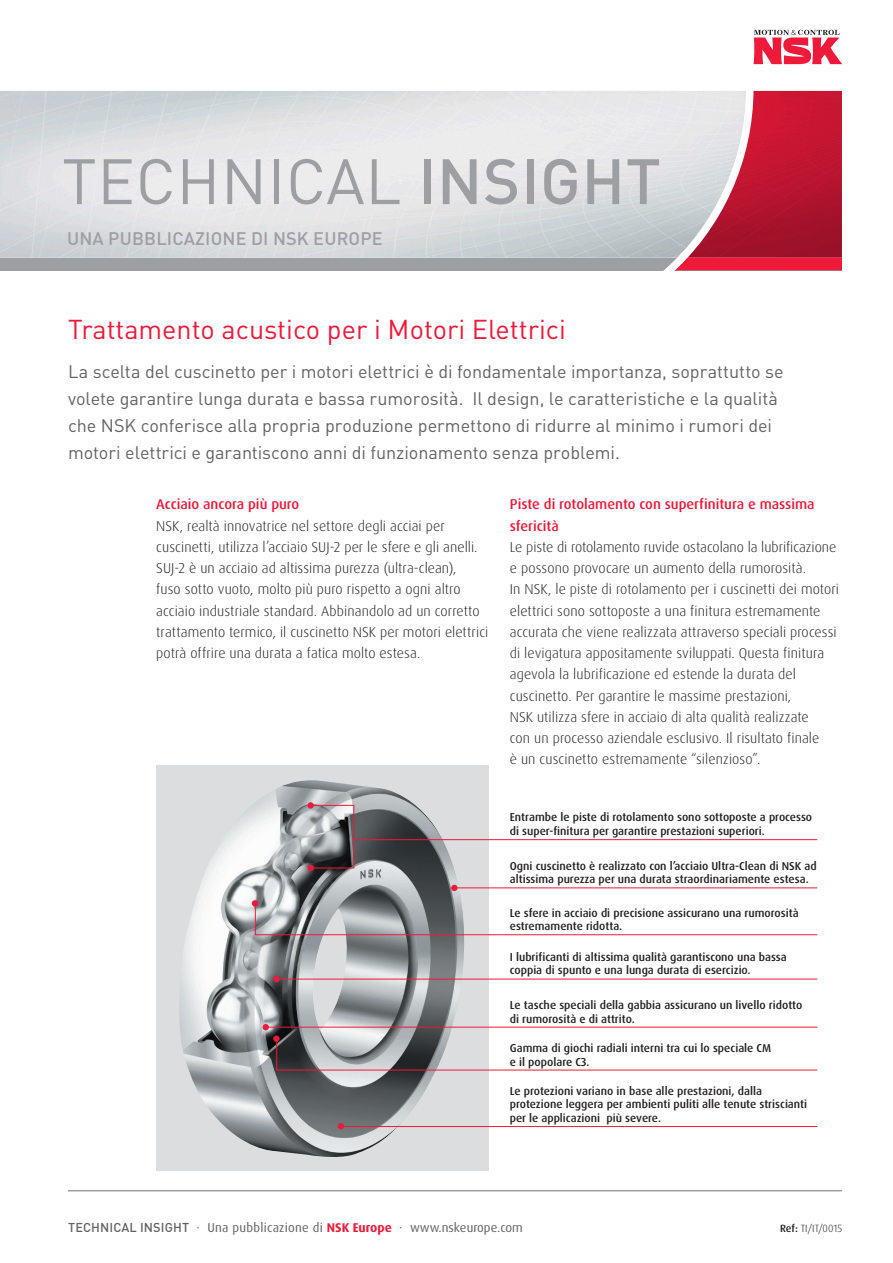
<style>
.page{position:relative;width:893px;height:1263px;background:#fff}
.page>*{position:absolute;margin:0;border:0;box-sizing:border-box;transform-origin:0 0}
.DAX_s_9_5_5mm__light{font:63px "DIN Pro";letter-spacing:.01em;color:#9d9fa2}
.t1{font:27px "DIN Pro";color:#ed1a3a}
.t2{font:18px/27px "DIN Pro";letter-spacing:-.005em;color:#636366}
.DAX_s_9_5_5mm__light-2{font:500 18px "DIN Pro";letter-spacing:.01em;color:#9d9fa2}
.t3{font:300 14.25px/21.3px "Dax Pro";letter-spacing:.005em;color:#231f20}
.t4{font:500 14.25px/21.3px "Dax Pro";color:#ed1a3a}
.t5{font:12.75px "Dax Pro";letter-spacing:.02em;color:#636366}
.DAX_s_9_5_5mm__light-3{font:500 11.55px/13.5px "Dax Pro";color:#231f20}
.t6{font:300 10.5px "Dax Pro";color:#231f20}
.s1{font-weight:500}
.s2{font-family:"DIN Pro";font-weight:500}
.s3{font-weight:700;color:#ed1a3a}
</style>
<div class="page">
<div style="left:156px;top:765px;width:333px;height:406px;background:#dcdddf"></div>
<img style="left:179px;top:780px;width:293px;height:377px">
<hr style="left:68px;top:1190px;width:774px;height:1px;background:#9d9fa2">
<div style="left:0;top:258px;width:842px;height:12px;background:#9d9fa2"></div>
<svg style="left:655px;top:90px;width:187px;height:181px;background:#c96677"></svg>
<svg style="left:754px;top:30px;width:88px;height:34px"></svg>
<svg style="left:276px;top:1039px;width:542px;height:32px"></svg>
<hr style="left:341px;top:1126px;width:476px;height:1px;background:#ed1a3a">
<div style="left:273px;top:1035px;width:7px;height:7px;background:#ed1a3a;border-radius:50%"></div>
<svg style="left:252px;top:900px;width:566px;height:35px"></svg>
<div style="left:307px;top:802px;width:7px;height:7px;background:#ed1a3a;border-radius:50%"></div>
<div style="left:307px;top:865px;width:7px;height:6px;background:#ed1a3a;border-radius:50%"></div>
<svg style="left:263px;top:1024px;width:6px;height:6px"></svg>
<div style="left:273px;top:976px;width:7px;height:6px;background:#ed1a3a;border-radius:50%"></div>
<div style="left:451px;top:885px;width:7px;height:6px;background:#ed1a3a;border-radius:50%"></div>
<svg style="left:338px;top:1123px;width:6px;height:6px"></svg>
<hr style="left:267px;top:1027px;width:550px;height:1px;background:#ed1a3a">
<hr style="left:277px;top:979px;width:540px;height:1px;background:#ed1a3a">
<hr style="left:455px;top:887px;width:362px;height:1px;background:#ed1a3a">
<div style="left:311px;top:805px;width:43px;height:63px;border:1px solid #ed1a3a"></div>
<hr style="left:354px;top:839px;width:463px;height:1px;background:#ed1a3a">
<p class="DAX_s_9_5_5mm__light" style="left:62px;top:139px;width:600px">TECHNICAL <span class="s1">INSIGHT</span></p>
<p class="DAX_s_9_5_5mm__light-2" style="left:67px;top:226px;width:317px">UNA PUBBLICAZIONE DI NSK EUROPE</p>
<p class="t1" style="left:68px;top:311px;width:499px">Trattamento acustico per i Motori Elettrici</p>
<p class="t2" style="left:68px;top:357px;width:717px">La scelta del cuscinetto per i motori elettrici è di fondamentale importanza, soprattutto se volete garantire lunga durata e bassa rumorosità. Il design, le caratteristiche e la qualità che NSK conferisce alla propria produzione permettono di ridurre al minimo i rumori dei motori elettrici e garantiscono anni di funzionamento senza problemi.</p>
<p class="t4" style="left:156px;top:494px;width:145px">Acciaio ancora più puro</p>
<p class="t3" style="left:156px;top:515px;width:334px">NSK, realtà innovatrice nel settore degli acciai per cuscinetti, utilizza l’acciaio SUJ-2 per le sfere e gli anelli.<br>SUJ-2 è un acciaio ad altissima purezza (ultra-clean),<br>fuso sotto vuoto, molto più puro rispetto a ogni altro acciaio industriale standard. Abbinandolo ad un corretto trattamento termico, il cuscinetto NSK per motori elettrici potrà offrire una durata a fatica molto estesa.</p>
<p class="t4" style="left:510px;top:494px;width:306px">Piste di rotolamento con superfinitura e massima sfericità</p>
<p class="t3" style="left:510px;top:536px;width:331px">Le piste di rotolamento ruvide ostacolano la lubrificazione e possono provocare un aumento della rumorosità.<br>In NSK, le piste di rotolamento per i cuscinetti dei motori elettrici sono sottoposte a una finitura estremamente accurata che viene realizzata attraverso speciali processi di levigatura appositamente sviluppati. Questa finitura agevola la lubrificazione ed estende la durata del cuscinetto. Per garantire le massime prestazioni,<br>NSK utilizza sfere in acciaio di alta qualità realizzate<br>con un processo aziendale esclusivo. Il risultato finale<br>è un cuscinetto estremamente “silenzioso”.</p>
<p class="DAX_s_9_5_5mm__light-3" style="left:510px;top:810px;width:304px">Entrambe le piste di rotolamento sono sottoposte a processo di super-finitura per garantire prestazioni superiori.</p>
<p class="DAX_s_9_5_5mm__light-3" style="left:510px;top:859px;width:309px">Ogni cuscinetto è realizzato con l’acciaio Ultra-Clean di NSK ad altissima purezza per una durata straordinariamente estesa.</p>
<p class="DAX_s_9_5_5mm__light-3" style="left:510px;top:906px;width:290px">Le sfere in acciaio di precisione assicurano una rumorosità estremamente ridotta.</p>
<p class="DAX_s_9_5_5mm__light-3" style="left:510px;top:950px;width:279px">I lubrificanti di altissima qualità garantiscono una bassa coppia di spunto e una lunga durata di esercizio.</p>
<p class="DAX_s_9_5_5mm__light-3" style="left:510px;top:998px;width:294px">Le tasche speciali della gabbia assicurano un livello ridotto di rumorosità e di attrito.</p>
<p class="DAX_s_9_5_5mm__light-3" style="left:510px;top:1041px;width:263px">Gamma di giochi radiali interni tra cui lo speciale CM e il popolare C3.</p>
<p class="DAX_s_9_5_5mm__light-3" style="left:510px;top:1084px;width:299px">Le protezioni variano in base alle prestazioni, dalla protezione leggera per ambienti puliti alle tenute striscianti per le applicazioni più severe.</p>
<p class="t5" style="left:68px;top:1219px;width:456px"><span class="s2">TECHNICAL INSIGHT</span> · Una pubblicazione di <span class="s3">NSK Europe</span> · www.nskeurope.com</p>
<p class="t6" style="left:780px;top:1221px;width:64px"><span class="s1">Ref:</span> TI/IT/0015</p>
</div>
